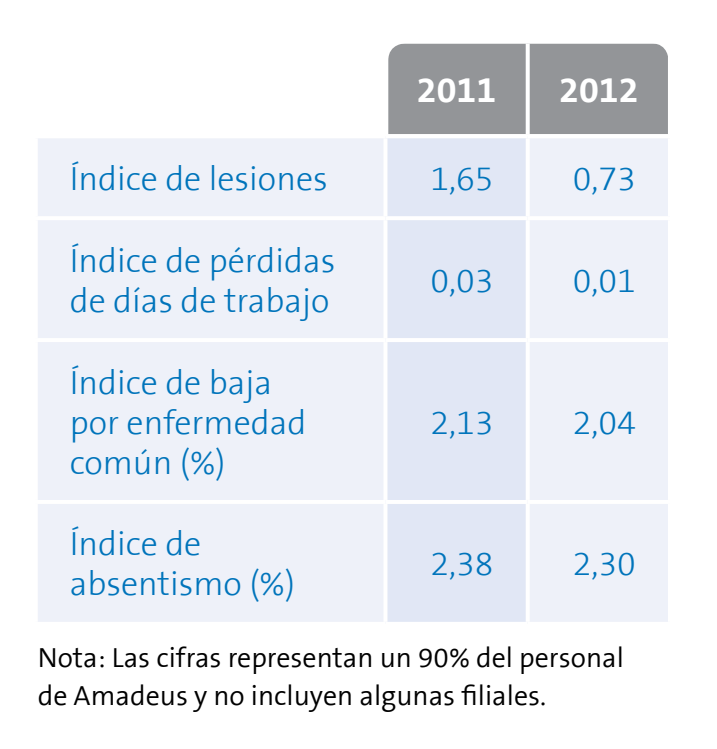
<style>
.page{position:relative;width:717px;height:749px;background:#fff}
.page>*{position:absolute;margin:0;border:0;box-sizing:border-box;transform-origin:0 0}
.t1{font:700 36px "The Sans B7";color:#fff}
.t2{font:300 34px/40px "The Sans B3";color:#0074bb}
.t3{font:300 28px/38px "The Sans B4";color:#000}
</style>
<div class="page">
<div style="left:388px;top:44px;width:280px;height:90px;background:#939598"></div>
<div style="left:38px;top:138px;width:630px;height:484px;background:#eef1f9"></div>
<div style="left:387px;top:138px;width:138px;height:484px;background:#e1e7f5"></div>
<hr style="left:383px;top:138px;width:4px;height:78px;background:#fff">
<svg style="left:525px;top:138px;width:4px;height:78px"></svg>
<hr style="left:34px;top:216px;width:351px;height:4px;background:#fff">
<hr style="left:385px;top:216px;width:142px;height:4px;background:#fff">
<hr style="left:383px;top:220px;width:4px;height:118px;background:#fff">
<hr style="left:527px;top:216px;width:145px;height:4px;background:#fff">
<svg style="left:525px;top:220px;width:4px;height:118px"></svg>
<hr style="left:34px;top:338px;width:351px;height:4px;background:#fff">
<hr style="left:385px;top:338px;width:142px;height:4px;background:#fff">
<hr style="left:383px;top:342px;width:4px;height:158px;background:#fff">
<hr style="left:527px;top:338px;width:145px;height:4px;background:#fff">
<svg style="left:525px;top:342px;width:4px;height:158px"></svg>
<hr style="left:34px;top:500px;width:351px;height:4px;background:#fff">
<hr style="left:385px;top:500px;width:142px;height:4px;background:#fff">
<hr style="left:383px;top:504px;width:4px;height:118px;background:#fff">
<hr style="left:527px;top:500px;width:145px;height:4px;background:#fff">
<svg style="left:525px;top:504px;width:4px;height:118px"></svg>
<svg style="left:402px;top:43px;width:125px;height:1px"></svg>
<svg style="left:527px;top:43px;width:129px;height:1px"></svg>
<svg style="left:525px;top:44px;width:4px;height:90px"></svg>
<p class="t1" style="left:417px;top:71px;width:81px">2011</p>
<p class="t1" style="left:559px;top:71px;width:81px">2012</p>
<p class="t2" style="left:70px;top:160px;width:259px">Índice de lesiones</p>
<p class="t2" style="left:430px;top:160px;width:65px">1,65</p>
<p class="t2" style="left:572px;top:160px;width:65px">0,73</p>
<p class="t2" style="left:70px;top:242px;width:267px">Índice de pérdidas de días de trabajo</p>
<p class="t2" style="left:70px;top:363px;width:238px">Índice de baja por enfermedad común (%)</p>
<p class="t2" style="left:70px;top:525px;width:227px">Índice de absentismo (%)</p>
<p class="t2" style="left:430px;top:262px;width:65px">0,03</p>
<p class="t2" style="left:572px;top:262px;width:65px">0,01</p>
<p class="t2" style="left:430px;top:403px;width:65px">2,13</p>
<p class="t2" style="left:572px;top:403px;width:65px">2,04</p>
<p class="t2" style="left:430px;top:545px;width:65px">2,38</p>
<p class="t2" style="left:572px;top:545px;width:65px">2,30</p>
<p class="t3" style="left:38px;top:640px;width:587px">Nota: Las cifras representan un 90% del personal de Amadeus y no incluyen algunas filiales.</p>
</div>
